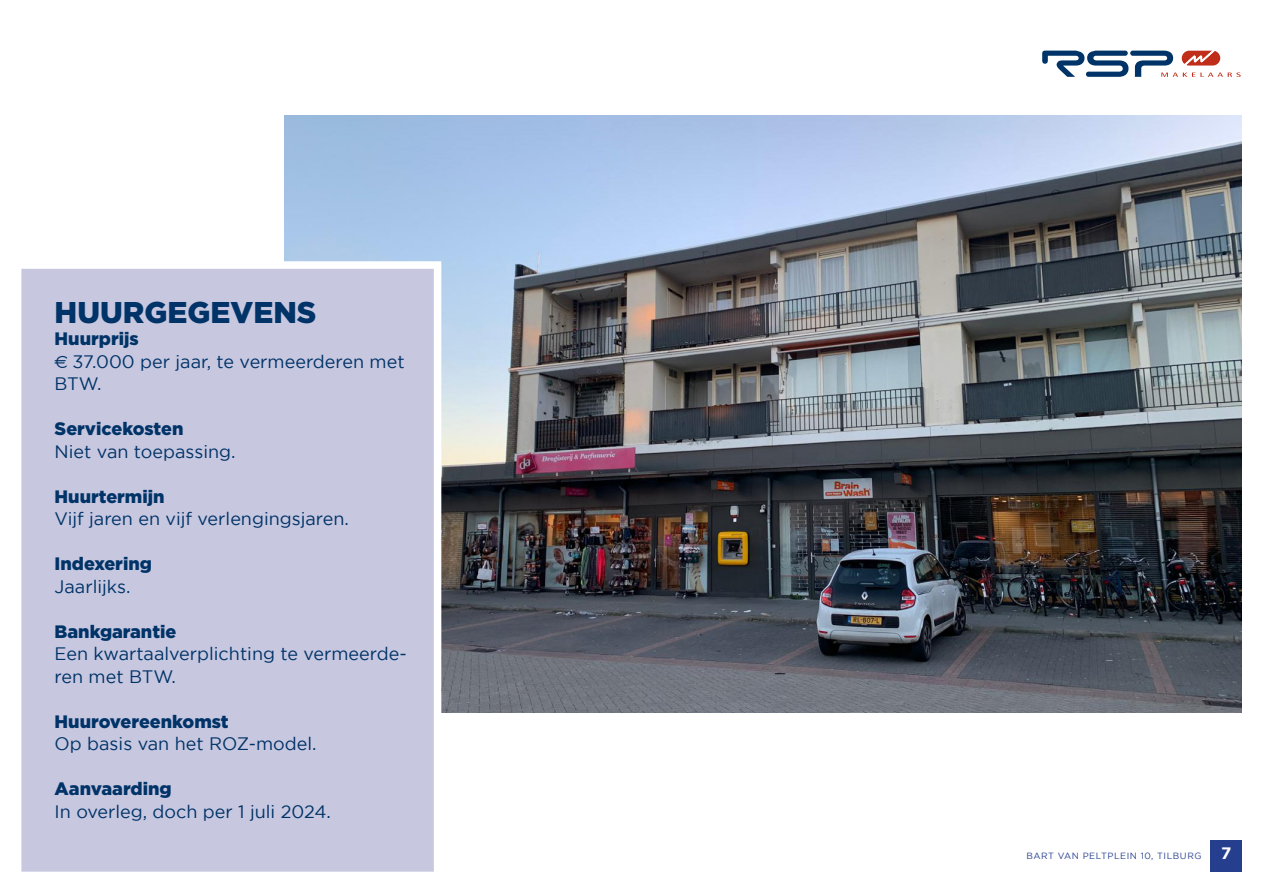
<style>
.page{position:relative;width:1263px;height:893px;background:#fff}
.page>*{position:absolute;margin:0;border:0;box-sizing:border-box;transform-origin:0 0}
.t1{font:900 30px "Gotham";color:#003367}
.t2{font:18px/22.5px "Gotham";color:#003367}
.t3{font:900 18px "Gotham";color:#003367}
.t4{font:700 16.5px "Gotham";color:#fff}
.t5{font:9px "Gotham";letter-spacing:.06em;color:#253f8e}
.s1{font-family:"Euro Sans"}
</style>
<div class="page">
<svg style="left:1042px;top:50px;width:199px;height:27px"></svg>
<div style="left:1210px;top:840px;width:32px;height:32px;background:#253f8e"></div>
<img style="left:285px;top:116px;width:957px;height:596px">
<div style="left:14px;top:261px;width:427px;height:618px;background:#c7c7e0;border:8px solid #fff"></div>
<p class="t1" style="left:55px;top:295px;width:263px">HUURGEGEVENS</p>
<p class="t3" style="left:55px;top:328px;width:86px">Huurprijs</p>
<p class="t2" style="left:55px;top:350px;width:352px"><span class="s1">a</span> 37.000 per jaar, te vermeerderen met<br>BTW.</p>
<p class="t3" style="left:55px;top:418px;width:130px">Servicekosten</p>
<p class="t2" style="left:55px;top:440px;width:182px">Niet van toepassing.</p>
<p class="t3" style="left:55px;top:486px;width:112px">Huurtermijn</p>
<p class="t2" style="left:55px;top:507px;width:296px">Vijf jaren en vijf verlengingsjaren.</p>
<p class="t3" style="left:55px;top:553px;width:99px">Indexering</p>
<p class="t2" style="left:55px;top:575px;width:77px">Jaarlijks.</p>
<p class="t3" style="left:55px;top:621px;width:123px">Bankgarantie</p>
<p class="t2" style="left:55px;top:642px;width:354px">Een kwartaalverplichting te vermeerde&shy;ren met BTW.</p>
<p class="t3" style="left:55px;top:711px;width:176px">Huurovereenkomst</p>
<p class="t2" style="left:55px;top:732px;width:263px">Op basis van het ROZ-model.</p>
<p class="t3" style="left:55px;top:778px;width:119px">Aanvaarding</p>
<p class="t2" style="left:55px;top:800px;width:278px">In overleg, doch per 1 juli 2024.</p>
<p class="t5" style="left:1026px;top:850px;width:176px">BART VAN PELTPLEIN 10, TILBURG</p>
<p class="t4" style="left:1221px;top:844px;width:12px">7</p>
</div>
